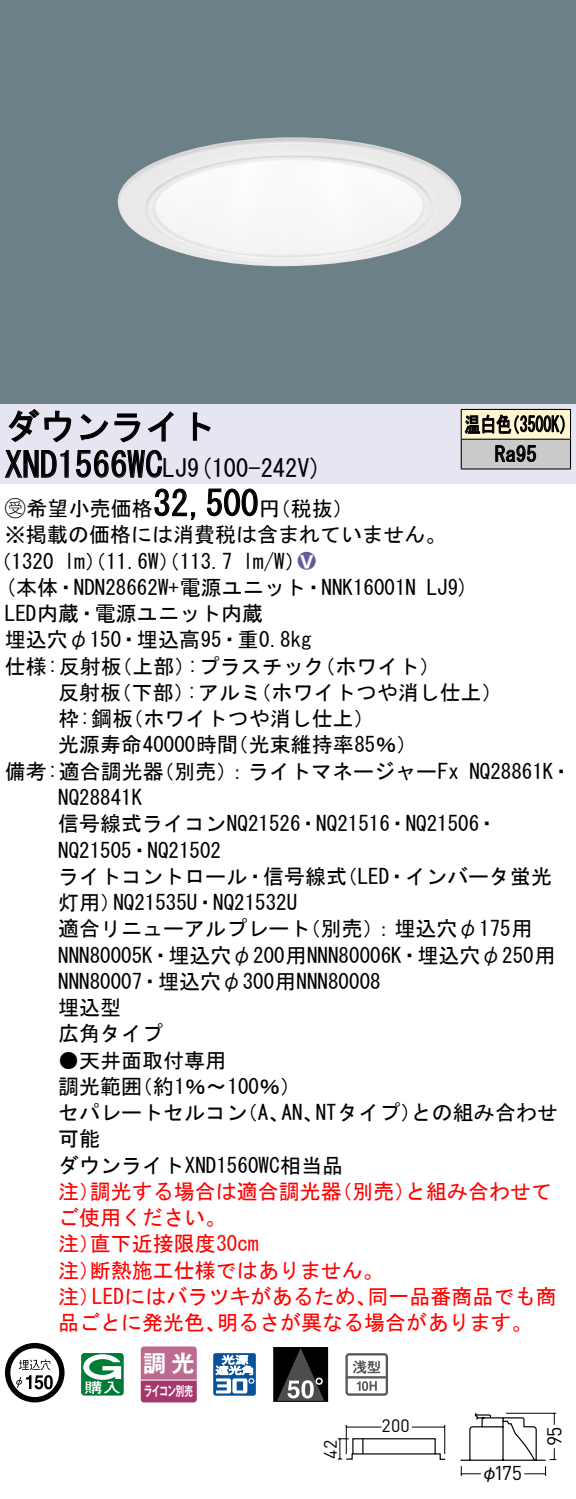
<style>
.page{position:relative;width:576px;height:1499px;background:#fff}
.page>*{position:absolute;margin:0;border:0;box-sizing:border-box;transform-origin:0 0}
.t1{font:35px "MS Gothic";color:#000}
.t2{font:24.5px "MS Gothic";color:#000}
.t3{font:23.1px "Gothic MB101 Pro De Bold 90 pv RKSJ H";color:#fff}
.t4{font:21px/26.2px "MS Gothic";color:#000}
.t5{font:21px/26.2px "MS Gothic";color:#f00}
.t6{font:21px/29.8px "MS Gothic";color:#000;scale:.75 1}
.t7{font:21px "Ford Classification 1";color:#635aa0}
.t8{font:19.95px "DINOT";color:#000}
.t9{font:17.85px "DINOT";color:#000}
.t10{font:17.5px "Gothic BBB Pro Medium 90 pv RKSJ H";color:#000}
.t11{font:13.3px "Gothic MB101 Pro De Bold 90 pv RKSJ H";letter-spacing:-.05em;color:#fff;scale:.65 1}
.s1{font-size:24.5px}
.s2{font-family:"Ford Classification 1"}
.s3{color:#fff}
</style>
<div class="page">
<div style="left:0;top:0;width:575px;height:404px;background:#6c8087"></div>
<img style="left:117px;top:137px;width:345px;height:130px">
<div style="left:0;top:404px;width:575px;height:79px;background:#e6e5f2"></div>
<svg style="left:8px;top:409px;width:64px;height:34px"></svg>
<svg style="left:80px;top:413px;width:60px;height:30px"></svg>
<svg style="left:147px;top:411px;width:26px;height:31px"></svg>
<svg style="left:192px;top:412px;width:19px;height:29px"></svg>
<svg style="left:5px;top:450px;width:64px;height:28px"></svg>
<svg style="left:76px;top:450px;width:86px;height:28px"></svg>
<svg style="left:154px;top:488px;width:42px;height:32px"></svg>
<svg style="left:207px;top:488px;width:51px;height:29px"></svg>
<svg style="left:5px;top:1343px;width:59px;height:59px"></svg>
<svg style="left:44px;top:1375px;width:9px;height:14px"></svg>
<svg style="left:81px;top:1353px;width:43px;height:42px"></svg>
<svg style="left:140px;top:1346px;width:56px;height:56px;background:#b55984"></svg>
<hr style="left:141px;top:1379px;width:55px;height:2px;background:#fff">
<svg style="left:213px;top:1353px;width:43px;height:42px"></svg>
<div style="left:273px;top:1347px;width:54px;height:54px;background:#000"></div>
<svg style="left:277px;top:1349px;width:47px;height:51px"></svg>
<div style="left:273px;top:1347px;width:55px;height:55px;border:1px solid #000"></div>
<svg style="left:345px;top:1353px;width:43px;height:43px"></svg>
<div style="left:461px;top:409px;width:109px;height:30px;background:#fff6d2"></div>
<div style="left:461px;top:439px;width:109px;height:30px;background:#cacaca"></div>
<hr style="left:460px;top:409px;width:110px;height:1px;background:#000">
<hr style="left:569px;top:410px;width:2px;height:29px;background:#000">
<hr style="left:460px;top:439px;width:110px;height:1px;background:#000">
<hr style="left:569px;top:440px;width:2px;height:28px;background:#000">
<hr style="left:460px;top:468px;width:110px;height:2px;background:#000">
<svg style="left:460px;top:410px;width:104px;height:58px"></svg>
<svg style="left:460px;top:1412px;width:97px;height:64px"></svg>
<svg style="left:337px;top:1425px;width:109px;height:35px"></svg>
<h1 class="t1" style="left:5px;top:409px;width:212px">ダウンライト</h1>
<p class="t2" style="left:187px;top:456px;width:136px">(9 100-242 (V</p>
<h1 class="t1" style="left:5px;top:447px;width:184px">XND1566WC<span class="s1">LJ</span></h1>
<h1 class="t1" style="left:153px;top:486px;width:106px">32,500</h1>
<p class="t4" style="left:5px;top:495px;width:442px"><span class="s2">B</span>希望小売価格<br>※掲載の価格には消費税は含まれていません。</p>
<p class="t7" style="left:298px;top:550px;width:19px">2<span class="s3">8</span></p>
<p class="t4" style="left:259px;top:495px;width:96px">（円税抜(</p>
<p class="t4" style="left:243px;top:548px;width:64px">l m (W/</p>
<p class="t4" style="left:-9px;top:548px;width:65px">（1320</p>
<p class="t4" style="left:64px;top:548px;width:169px">lm）（11.6 ）（W 113.7</p>
<p class="t6" style="left:494px;top:409px;width:57px;text-indent:-30px">温白色<br>Ra95</p>
<p class="t6" style="left:504px;top:409px;width:96px">（3500 (K</p>
<p class="t4" style="left:5px;top:574px;width:412px">(本体・NDN28662 +W 電源ユニット・NNK16001N</p>
<p class="t4" style="left:5px;top:600px;width:259px">LED内蔵・電源ユニット内蔵</p>
<p class="t4" style="left:5px;top:627px;width:308px">埋込穴φ150・埋込高95・重0.8kg</p>
<p class="t4" style="left:314px;top:653px;width:127px">（ホワイト(</p>
<p class="t4" style="left:426px;top:574px;width:44px">LJ (9</p>
<p class="t4" style="left:187px;top:653px;width:139px">:プラスチック</p>
<p class="t4" style="left:5px;top:653px;width:118px">仕様:反射板</p>
<p class="t4" style="left:111px;top:653px;width:85px">（上部）</p>
<p class="t4" style="left:58px;top:679px;width:64px">反射板</p>
<p class="t4" style="left:111px;top:679px;width:85px">（下部）</p>
<p class="t4" style="left:187px;top:679px;width:76px">:アルミ</p>
<p class="t4" style="left:250px;top:679px;width:253px">（ホワイトつや消し仕上(</p>
<p class="t4" style="left:58px;top:705px;width:76px">枠:鋼板</p>
<p class="t4" style="left:122px;top:705px;width:253px">（ホワイトつや消し仕上(</p>
<p class="t4" style="left:58px;top:732px;width:181px">光源寿命40000時間</p>
<p class="t4" style="left:227px;top:732px;width:191px">（光束維持率85％(</p>
<p class="t4" style="left:153px;top:758px;width:307px">（別売：）ライトマネージャーFx</p>
<p class="t4" style="left:5px;top:758px;width:160px">備考:適合調光器</p>
<p class="t4" style="left:58px;top:784px;width:85px">NQ28841K</p>
<p class="t4" style="left:58px;top:810px;width:441px">信号線式ライコンNQ21526・NQ21516・NQ21506・</p>
<p class="t4" style="left:58px;top:837px;width:164px">NQ21505・NQ21502</p>
<p class="t4" style="left:336px;top:863px;width:217px">（LED・インバータ蛍光</p>
<p class="t4" style="left:469px;top:758px;width:104px">NQ28861 ・K</p>
<p class="t4" style="left:58px;top:863px;width:290px;text-align:center">ライトコントロール・信号線式<br>NQ21535 ・U NQ21532U</p>
<p class="t4" style="left:58px;top:889px;width:64px">灯用）</p>
<p class="t4" style="left:58px;top:915px;width:498px">適合リニューアルプレート<br>NNN80005 ・K 埋込穴φ200用NNN80006 ・K 埋込穴φ250用<br>NNN80007・埋込穴φ300用NNN80008<br>埋込型<br>広角タイプ</p>
<p class="t4" style="left:132px;top:1047px;width:171px;text-indent:-73px">●天井面取付専用<br>（約1％〜100％(</p>
<p class="t4" style="left:300px;top:915px;width:234px">（別売：）埋込穴φ175用</p>
<p class="t4" style="left:58px;top:1073px;width:85px">調光範囲</p>
<p class="t4" style="left:315px;top:1099px;width:107px">NTタイプ）</p>
<p class="t4" style="left:411px;top:1099px;width:148px">との組み合わせ</p>
<p class="t4" style="left:58px;top:1099px;width:286px">セパレートセルコン<br>可能<br>ダウンライトXND1560WC相当品</p>
<p class="t4" style="left:237px;top:1099px;width:54px">（、A</p>
<p class="t4" style="left:281px;top:1099px;width:43px">AN、</p>
<p class="t5" style="left:90px;top:1178px;width:253px">調光する場合は適合調光器</p>
<p class="t5" style="left:331px;top:1178px;width:85px">（別売）</p>
<p class="t5" style="left:405px;top:1178px;width:148px">と組み合わせて</p>
<p class="t5" style="left:58px;top:1178px;width:43px">注）</p>
<p class="t5" style="left:58px;top:1204px;width:169px">ご使用ください。</p>
<p class="t5" style="left:90px;top:1230px;width:170px">直下近接限度30cm</p>
<p class="t5" style="left:90px;top:1230px;width:295px;text-indent:-32px">注）<br>断熱施工仕様ではありません。</p>
<p class="t5" style="left:58px;top:1257px;width:43px">注）</p>
<p class="t5" style="left:92px;top:1283px;width:286px">LEDにはバラツキがあるため、</p>
<p class="t5" style="left:367px;top:1283px;width:190px">同一品番商品でも商</p>
<p class="t5" style="left:58px;top:1283px;width:43px">注）</p>
<p class="t5" style="left:58px;top:1309px;width:169px">品ごとに発光色、</p>
<p class="t5" style="left:217px;top:1309px;width:317px">明るさが異なる場合があります。</p>
<p class="t3" style="left:143px;top:1344px;width:53px">調光</p>
<p class="t11" style="left:144px;top:1380px;width:77px">ライコン別売</p>
<p class="t9" style="left:318px;top:1459px;width:20px;rotate:-90deg">42</p>
<p class="t9" style="left:381px;top:1413px;width:30px">200</p>
<p class="t8" style="left:493px;top:1459px;width:30px">175</p>
<p class="t10" style="left:480px;top:1458px;width:19px">φ</p>
<p class="t8" style="left:540px;top:1446px;width:21px;rotate:-90deg">95</p>
</div>
